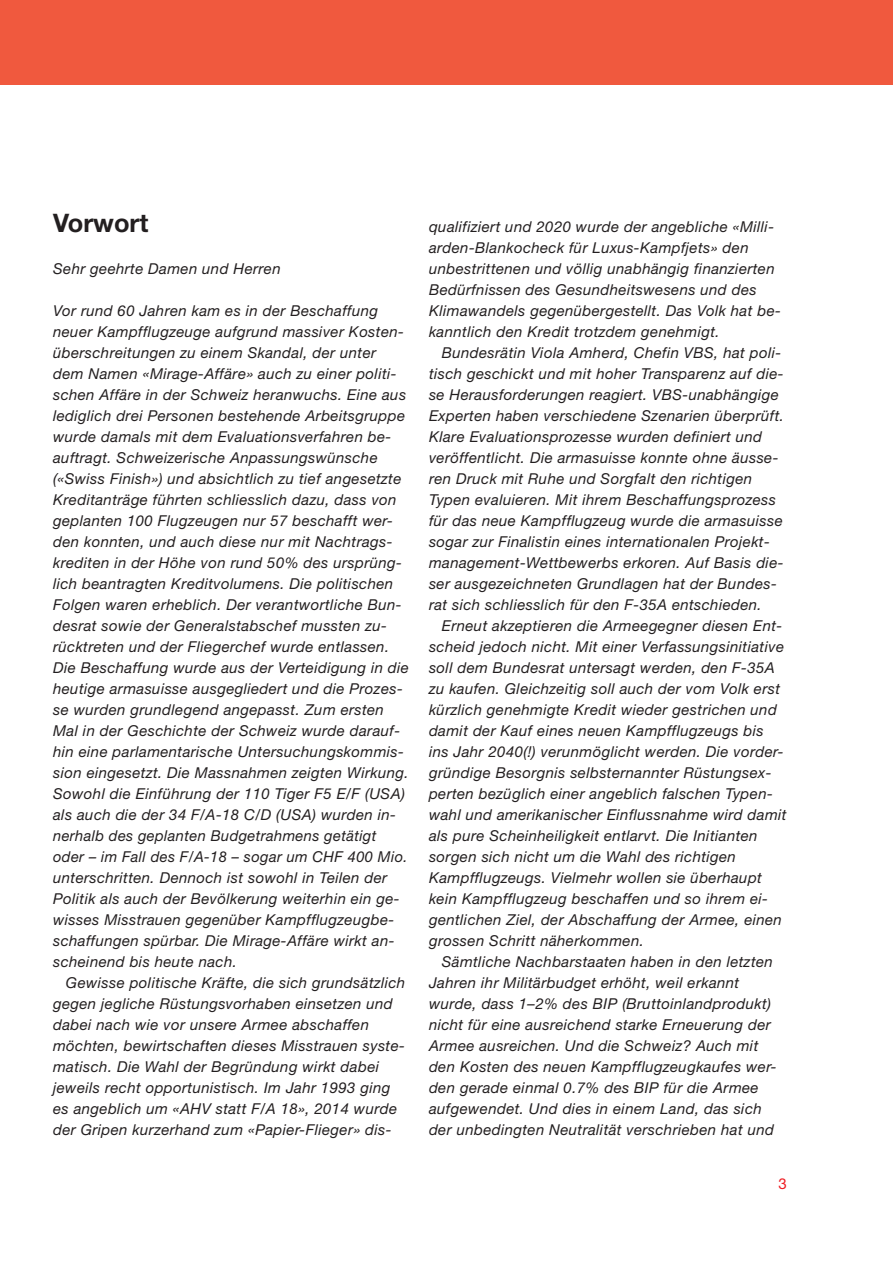
<style>
.page{position:relative;width:893px;height:1263px;background:#fff}
.page>*{position:absolute;margin:0;border:0;box-sizing:border-box;transform-origin:0 0}
.t1{font:700 25.5px "Helvetica Neue LT Std";color:#231f20}
.t2{font:italic 15px/21px "Helvetica Neue LT Std";letter-spacing:.025em;color:#231f20}
.t3{font:15px "Helvetica Neue LT Std";color:#ee1d23}
</style>
<div class="page">
<div style="left:0;top:0;width:893px;height:85px;background:#f0593e"></div>
<h1 class="t1" style="left:53px;top:207px;width:97px">Vorwort</h1>
<p class="t2" style="left:53px;top:258px;width:229px">Sehr geehrte Damen und Herren</p>
<p class="t2" style="left:53px;top:300px;width:357px">Vor rund 60 Jahren kam es in der Beschaffung neuer Kampfflugzeuge aufgrund massiver Kosten&shy;überschreitungen zu einem Skandal, der unter dem Namen «Mirage-Affäre» auch zu einer politi&shy;schen Affäre in der Schweiz heranwuchs. Eine aus lediglich drei Personen bestehende Arbeitsgruppe wurde damals mit dem Evaluationsverfahren be&shy;auftragt. Schweizerische Anpassungswünsche («Swiss Finish») und absichtlich zu tief angesetzte Kreditanträge führten schliesslich dazu, dass von geplanten 100 Flugzeugen nur 57 beschafft wer&shy;den konnten, und auch diese nur mit Nachtrags&shy;krediten in der Höhe von rund 50% des ursprüng&shy;lich beantragten Kreditvolumens. Die politischen Folgen waren erheblich. Der verantwortliche Bun&shy;desrat sowie der Generalstabschef mussten zu&shy;rücktreten und der Fliegerchef wurde entlassen.<br>Die Beschaffung wurde aus der Verteidigung in die heutige armasuisse ausgegliedert und die Prozes&shy;se wurden grundlegend angepasst. Zum ersten Mal in der Geschichte der Schweiz wurde darauf&shy;hin eine parlamentarische Untersuchungskommis&shy;sion eingesetzt. Die Massnahmen zeigten Wirkung.<br>Sowohl die Einführung der 110 Tiger F5 E/F (USA) als auch die der 34 F/A-18 C/D (USA) wurden in&shy;nerhalb des geplanten Budgetrahmens getätigt oder – im Fall des F/A-18 – sogar um CHF 400 Mio. unterschritten. Dennoch ist sowohl in Teilen der Politik als auch der Bevölkerung weiterhin ein ge&shy;wisses Misstrauen gegenüber Kampfflugzeugbe&shy;schaffungen spürbar. Die Mirage-Affäre wirkt an&shy;scheinend bis heute nach.</p>
<p class="t2" style="left:53px;top:972px;width:354px;text-indent:13px">Gewisse politische Kräfte, die sich grundsätzlich gegen jegliche Rüstungsvorhaben einsetzen und dabei nach wie vor unsere Armee abschaffen möchten, bewirtschaften dieses Misstrauen syste&shy;matisch. Die Wahl der Begründung wirkt dabei jeweils recht opportunistisch. Im Jahr 1993 ging es angeblich um «AHV statt F/A 18», 2014 wurde der Gripen kurzerhand zum «Papier-Flieger» dis-</p>
<p class="t2" style="left:429px;top:216px;width:353px">qualifiziert und 2020 wurde der angebliche «Milli&shy;arden-Blankocheck für Luxus-Kampfjets» den unbestrittenen und völlig unabhängig finanzierten Bedürfnissen des Gesundheitswesens und des Klimawandels gegenübergestellt. Das Volk hat be&shy;kanntlich den Kredit trotzdem genehmigt.</p>
<p class="t2" style="left:429px;top:342px;width:356px;text-indent:13px">Bundesrätin Viola Amherd, Chefin VBS, hat poli&shy;tisch geschickt und mit hoher Transparenz auf die&shy;se Herausforderungen reagiert. VBS-unabhängige Experten haben verschiedene Szenarien überprüft.<br>Klare Evaluationsprozesse wurden definiert und veröffentlicht. Die armasuisse konnte ohne äusse&shy;ren Druck mit Ruhe und Sorgfalt den richtigen Typen evaluieren. Mit ihrem Beschaffungsprozess für das neue Kampfflugzeug wurde die armasuisse sogar zur Finalistin eines internationalen Projekt&shy;management-Wettbewerbs erkoren. Auf Basis die&shy;ser ausgezeichneten Grundlagen hat der Bundes&shy;rat sich schliesslich für den F-35A entschieden.</p>
<p class="t2" style="left:429px;top:615px;width:359px;text-indent:13px">Erneut akzeptieren die Armeegegner diesen Ent&shy;scheid jedoch nicht. Mit einer Verfassungsinitiative soll dem Bundesrat untersagt werden, den F-35A zu kaufen. Gleichzeitig soll auch der vom Volk erst kürzlich genehmigte Kredit wieder gestrichen und damit der Kauf eines neuen Kampfflugzeugs bis ins Jahr 2040(!) verunmöglicht werden. Die vorder&shy;gründige Besorgnis selbsternannter Rüstungsex&shy;perten bezüglich einer angeblich falschen Typen&shy;wahl und amerikanischer Einflussnahme wird damit als pure Scheinheiligkeit entlarvt. Die Initianten sorgen sich nicht um die Wahl des richtigen Kampfflugzeugs. Vielmehr wollen sie überhaupt kein Kampfflugzeug beschaffen und so ihrem ei&shy;gentlichen Ziel, der Abschaffung der Armee, einen grossen Schritt näherkommen.</p>
<p class="t2" style="left:429px;top:951px;width:349px;text-indent:13px">Sämtliche Nachbarstaaten haben in den letzten Jahren ihr Militärbudget erhöht, weil erkannt wurde, dass 1–2% des BIP (Bruttoinlandprodukt) nicht für eine ausreichend starke Erneuerung der Armee ausreichen. Und die Schweiz? Auch mit den Kosten des neuen Kampfflugzeugkaufes wer&shy;den gerade einmal 0.7% des BIP für die Armee aufgewendet. Und dies in einem Land, das sich der unbedingten Neutralität verschrieben hat und</p>
<p class="t3" style="left:778px;top:1174px;width:10px">3</p>
</div>
